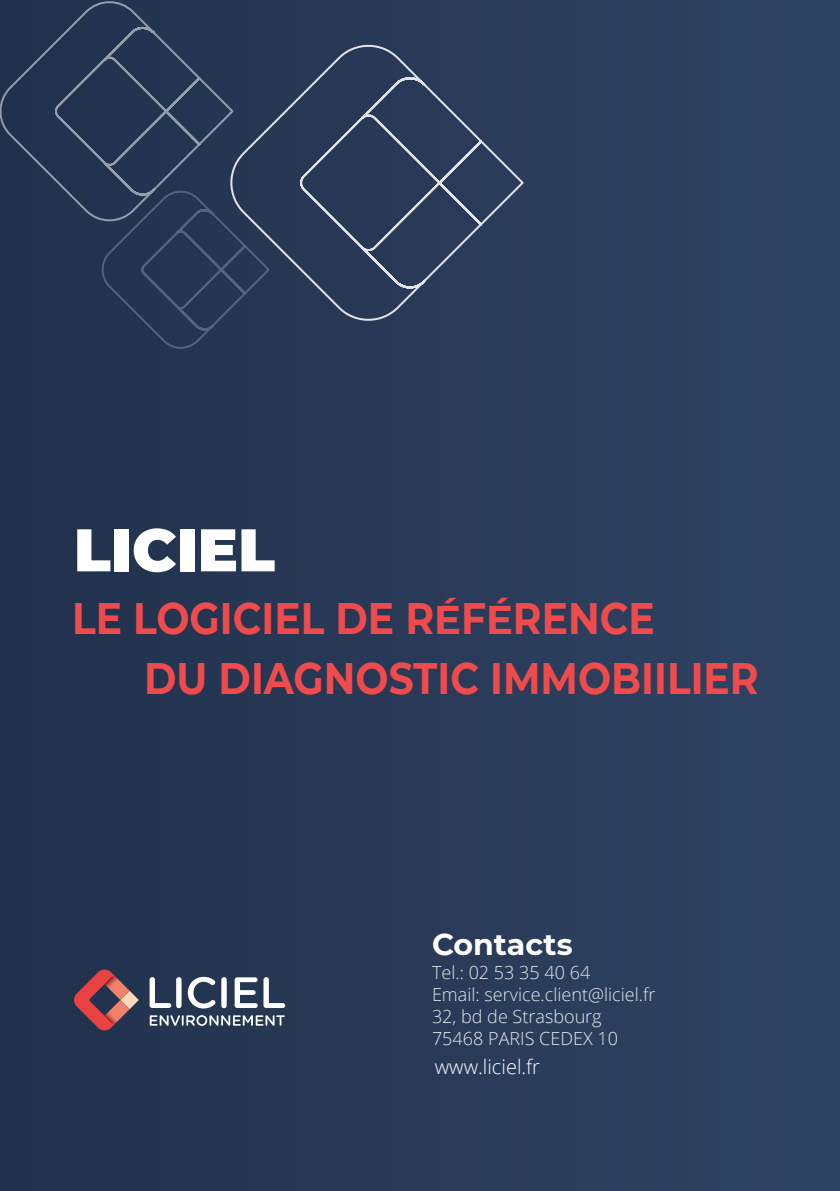
<style>
.page{position:relative;width:840px;height:1191px;background:#fff}
.page>*{position:absolute;margin:0;border:0;box-sizing:border-box;transform-origin:0 0}
.t1{font:900 60px "Montserrat";color:#fff}
.t2{font:700 44px/60px "Montserrat";color:#f04b4c;scale:.89 1}
.t3{font:700 30px "Montserrat";color:#fff}
.t4{font:300 20px "Open Sans";color:#fff}
.t5{font:300 18px/21.6px "Open Sans";color:#fff}
.s1{font-size:40px}
</style>
<div class="page">
<div style="left:0;top:0;width:839px;height:1191px;background:#293b59"></div>
<div style="left:0;top:0;width:224px;height:223px;background:#22334f"></div>
<svg style="left:224px;top:44px;width:300px;height:277px"></svg>
<svg style="left:97px;top:186px;width:174px;height:163px"></svg>
<svg style="left:73px;top:968px;width:66px;height:63px"></svg>
<svg style="left:149px;top:976px;width:136px;height:49px"></svg>
<h1 class="t1" style="left:74px;top:505px;width:203px">LICIEL</h1>
<h2 class="t2" style="left:144px;top:586px;width:691px;text-indent:-72px">LE LOGICIEL DE R<span class="s1">É</span>F<span class="s1">É</span>RENCE<br>DU DIAGNOSTIC IMMOBIILIER</h2>
<h3 class="t3" style="left:432px;top:922px;width:142px">Contacts</h3>
<p class="t5" style="left:432px;top:961px;width:225px">Tel.: 02 53 35 40 64<br>Email: service.client@liciel.fr</p>
<p class="t5" style="left:432px;top:1005px;width:187px">32, bd de Strasbourg<br>75468 PARIS CEDEX 10</p>
<p class="t4" style="left:434px;top:1053px;width:107px">www.liciel.fr</p>
</div>
